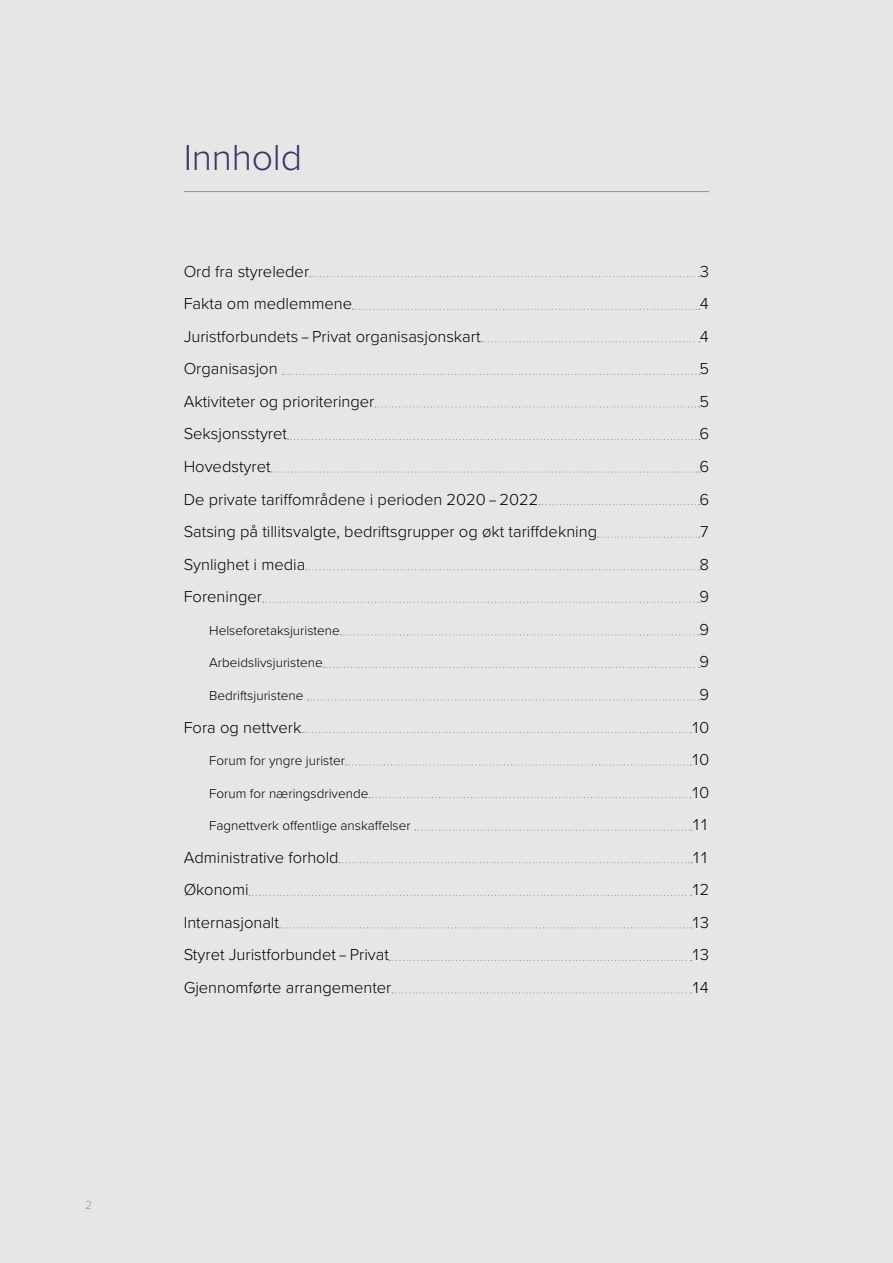
<style>
.page{position:relative;width:893px;height:1263px;background:#e6e6e7}
.page>*{position:absolute;margin:0;border:0;box-sizing:border-box;transform-origin:0 0}
.Rapport_Tittel_1_Non{font:300 37.5px "Proxima Nova";letter-spacing:-.01em;color:#3e3363}
.t1{font:300 16.5px "Proxima Nova";color:#000}
.t2{font:300 13.5px "Proxima Nova";color:#000}
.t3{font:300 12px "Proxima Nova";color:#9d9d9c}
</style>
<div class="page">
<hr style="left:184px;top:191px;width:525px;height:1px;background:#939393">
<svg style="left:310px;top:276px;width:390px;height:1px"></svg>
<svg style="left:353px;top:309px;width:347px;height:1px"></svg>
<svg style="left:481px;top:341px;width:219px;height:1px"></svg>
<svg style="left:282px;top:374px;width:418px;height:1px"></svg>
<svg style="left:375px;top:406px;width:325px;height:1px"></svg>
<svg style="left:288px;top:439px;width:412px;height:1px"></svg>
<svg style="left:271px;top:471px;width:429px;height:2px"></svg>
<svg style="left:539px;top:504px;width:161px;height:1px"></svg>
<svg style="left:598px;top:537px;width:102px;height:1px"></svg>
<svg style="left:306px;top:569px;width:394px;height:1px"></svg>
<svg style="left:263px;top:602px;width:437px;height:1px"></svg>
<svg style="left:340px;top:634px;width:360px;height:1px"></svg>
<svg style="left:323px;top:667px;width:377px;height:1px"></svg>
<svg style="left:307px;top:699px;width:393px;height:1px"></svg>
<svg style="left:302px;top:732px;width:389px;height:1px"></svg>
<svg style="left:346px;top:764px;width:345px;height:2px"></svg>
<svg style="left:369px;top:797px;width:322px;height:1px"></svg>
<svg style="left:415px;top:830px;width:277px;height:1px"></svg>
<svg style="left:339px;top:862px;width:353px;height:1px"></svg>
<svg style="left:249px;top:895px;width:443px;height:1px"></svg>
<svg style="left:280px;top:927px;width:412px;height:1px"></svg>
<svg style="left:390px;top:960px;width:302px;height:1px"></svg>
<svg style="left:392px;top:992px;width:300px;height:1px"></svg>
<p class="t3" style="left:85px;top:1196px;width:8px">2</p>
<p class="Rapport_Tittel_1_Non" style="left:184px;top:129px;width:120px">Innhold</p>
<p class="t1" style="left:184px;top:259px;width:127px">Ord fra styreleder</p>
<p class="t1" style="left:699px;top:259px;width:11px">3</p>
<p class="t1" style="left:184px;top:291px;width:170px">Fakta om medlemmene</p>
<p class="t1" style="left:699px;top:291px;width:11px">4</p>
<p class="t1" style="left:184px;top:324px;width:298px">Juristforbundets – Privat organisasjonskart</p>
<p class="t1" style="left:699px;top:324px;width:11px">4</p>
<p class="t1" style="left:184px;top:357px;width:95px">Organisasjon</p>
<p class="t1" style="left:699px;top:357px;width:11px">5</p>
<p class="t1" style="left:184px;top:389px;width:192px">Aktiviteter og prioriteringer</p>
<p class="t1" style="left:699px;top:389px;width:11px">5</p>
<p class="t1" style="left:184px;top:422px;width:105px">Seksjonsstyret</p>
<p class="t1" style="left:699px;top:422px;width:11px">6</p>
<p class="t1" style="left:184px;top:454px;width:88px">Hovedstyret</p>
<p class="t1" style="left:699px;top:454px;width:11px">6</p>
<p class="t1" style="left:184px;top:487px;width:356px">De private tariffområdene i perioden 2020 – 2022</p>
<p class="t1" style="left:699px;top:487px;width:11px">6</p>
<p class="t1" style="left:184px;top:519px;width:415px">Satsing på tillitsvalgte, bedriftsgrupper og økt tariffdekning</p>
<p class="t1" style="left:699px;top:519px;width:11px">7</p>
<p class="t1" style="left:184px;top:552px;width:123px">Synlighet i media</p>
<p class="t1" style="left:699px;top:552px;width:11px">8</p>
<p class="t1" style="left:184px;top:584px;width:80px">Foreninger</p>
<p class="t1" style="left:699px;top:584px;width:11px">9</p>
<p class="t2" style="left:209px;top:620px;width:132px">Helseforetaksjuristene</p>
<p class="t1" style="left:699px;top:617px;width:11px">9</p>
<p class="t2" style="left:209px;top:653px;width:115px">Arbeidslivsjuristene</p>
<p class="t1" style="left:699px;top:650px;width:11px">9</p>
<p class="t2" style="left:209px;top:685px;width:96px">Bedriftsjuristene</p>
<p class="t1" style="left:699px;top:682px;width:11px">9</p>
<p class="t1" style="left:184px;top:715px;width:119px">Fora og nettverk</p>
<p class="t1" style="left:691px;top:715px;width:20px">10</p>
<p class="t2" style="left:209px;top:750px;width:137px">Forum for yngre jurister</p>
<p class="t1" style="left:691px;top:747px;width:20px">10</p>
<p class="t2" style="left:209px;top:783px;width:161px">Forum for næringsdrivende</p>
<p class="t1" style="left:691px;top:780px;width:20px">10</p>
<p class="t2" style="left:209px;top:816px;width:203px">Fagnettverk offentlige anskaffelser</p>
<p class="t1" style="left:692px;top:812px;width:19px">11</p>
<p class="t1" style="left:184px;top:845px;width:156px">Administrative forhold</p>
<p class="t1" style="left:692px;top:845px;width:19px">11</p>
<p class="t1" style="left:184px;top:877px;width:66px">Økonomi</p>
<p class="t1" style="left:691px;top:877px;width:19px">12</p>
<p class="t1" style="left:184px;top:910px;width:97px">Internasjonalt</p>
<p class="t1" style="left:691px;top:910px;width:19px">13</p>
<p class="t1" style="left:184px;top:943px;width:207px">Styret Juristforbundet – Privat</p>
<p class="t1" style="left:691px;top:943px;width:19px">13</p>
<p class="t1" style="left:184px;top:975px;width:209px">Gjennomførte arrangementer</p>
<p class="t1" style="left:691px;top:975px;width:20px">14</p>
</div>
